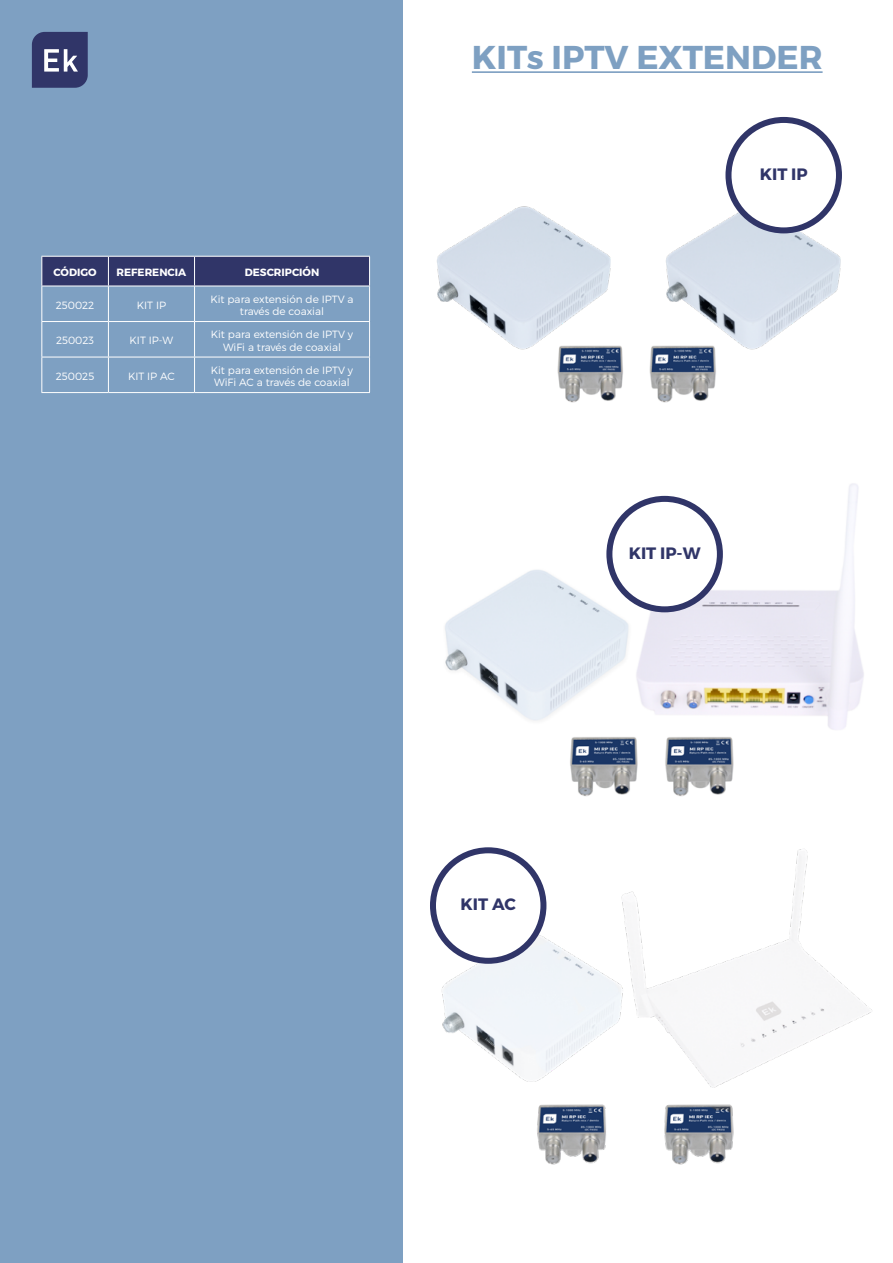
<style>
.page{position:relative;width:893px;height:1263px;background:#fff}
.page>*{position:absolute;margin:0;border:0;box-sizing:border-box;transform-origin:0 0}
.t1{font:700 33px "Montserrat";color:#7ea0c2}
.t2{font:700 16.5px "Montserrat";color:#303568}
.t3{font:300 10.5px/12.6px "Montserrat";color:#fff;text-align:center}
.t4{font:700 10.5px "Montserrat";color:#fff}
</style>
<div class="page">
<div style="left:0;top:0;width:402px;height:1263px;background:#7ea0c2"></div>
<svg style="left:32px;top:32px;width:56px;height:56px;background:#494e7b"></svg>
<img style="left:430px;top:847px;width:442px;height:318px">
<hr style="left:472px;top:71px;width:351px;height:2px;background:#7ea0c2">
<svg style="left:41px;top:256px;width:329px;height:30px;background:#3b3f70"></svg>
<hr style="left:41px;top:286px;width:67px;height:1px;background:#fff">
<hr style="left:41px;top:286px;width:1px;height:35px;background:#fff">
<hr style="left:108px;top:286px;width:87px;height:1px;background:#fff">
<hr style="left:108px;top:286px;width:1px;height:35px;background:#fff">
<hr style="left:195px;top:286px;width:175px;height:1px;background:#fff">
<hr style="left:194px;top:286px;width:1px;height:35px;background:#fff">
<hr style="left:369px;top:286px;width:1px;height:35px;background:#fff">
<hr style="left:41px;top:321px;width:67px;height:1px;background:#fff">
<hr style="left:41px;top:322px;width:1px;height:35px;background:#fff">
<hr style="left:108px;top:321px;width:87px;height:1px;background:#fff">
<hr style="left:108px;top:322px;width:1px;height:35px;background:#fff">
<hr style="left:195px;top:321px;width:175px;height:1px;background:#fff">
<hr style="left:194px;top:322px;width:1px;height:35px;background:#fff">
<hr style="left:369px;top:322px;width:1px;height:35px;background:#fff">
<hr style="left:41px;top:357px;width:67px;height:1px;background:#fff">
<hr style="left:41px;top:357px;width:1px;height:35px;background:#fff">
<hr style="left:108px;top:357px;width:87px;height:1px;background:#fff">
<hr style="left:108px;top:357px;width:1px;height:35px;background:#fff">
<hr style="left:195px;top:357px;width:175px;height:1px;background:#fff">
<hr style="left:194px;top:357px;width:1px;height:35px;background:#fff">
<hr style="left:369px;top:357px;width:1px;height:35px;background:#fff">
<hr style="left:41px;top:392px;width:67px;height:1px;background:#fff">
<hr style="left:108px;top:392px;width:87px;height:1px;background:#fff">
<hr style="left:195px;top:392px;width:175px;height:1px;background:#fff">
<img style="left:445px;top:483px;width:419px;height:247px">
<div style="left:526px;top:474px;width:218px;height:80px;background:#fff"></div>
<div style="left:465px;top:728px;width:339px;height:21px;background:#fff"></div>
<img style="left:570px;top:737px;width:164px;height:60px">
<img style="left:557px;top:345px;width:159px;height:58px">
<img style="left:655px;top:197px;width:186px;height:162px">
<img style="left:437px;top:206px;width:186px;height:153px">
<div style="left:728px;top:120px;width:111px;height:110px;background:#fff;border-radius:50%"></div>
<div style="left:725px;top:117px;width:117px;height:116px;border:6px solid #303568;border-radius:50%"></div>
<div style="left:609px;top:499px;width:111px;height:110px;background:#fff;border-radius:50%"></div>
<div style="left:606px;top:496px;width:117px;height:116px;border:6px solid #303568;border-radius:50%"></div>
<div style="left:433px;top:850px;width:110px;height:111px;background:#fff;border-radius:50%"></div>
<div style="left:430px;top:847px;width:116px;height:117px;border:6px solid #303568;border-radius:50%"></div>
<p class="t4" style="left:54px;top:266px;width:45px">CÓDIGO</p>
<p class="t4" style="left:117px;top:266px;width:71px">REFERENCIA</p>
<p class="t4" style="left:245px;top:266px;width:76px">DESCRIPCIÓN</p>
<p class="t3" style="left:56px;top:299px;width:40px">250022</p>
<p class="t3" style="left:137px;top:299px;width:31px">KIT IP</p>
<p class="t3" style="left:210px;top:292px;width:145px">Kit para extensión de IPTV a través de coaxial</p>
<p class="t3" style="left:56px;top:334px;width:40px">250023</p>
<p class="t3" style="left:130px;top:334px;width:45px">KIT IP-W</p>
<p class="t3" style="left:211px;top:328px;width:144px">Kit para extensión de IPTV y<br>WiFi a través de coaxial</p>
<p class="t3" style="left:56px;top:370px;width:40px">250025</p>
<p class="t3" style="left:128px;top:370px;width:48px">KIT IP AC</p>
<p class="t3" style="left:211px;top:363px;width:144px">Kit para extensión de IPTV y<br>WiFi AC a través de coaxial</p>
<h1 class="t1" style="left:472px;top:37px;width:352px">KITs IPTV EXTENDER</h1>
<h2 class="t2" style="left:760px;top:164px;width:49px">KIT IP</h2>
<h2 class="t2" style="left:629px;top:542px;width:73px">KIT IP-W</h2>
<h2 class="t2" style="left:461px;top:894px;width:57px">KIT AC</h2>
</div>
